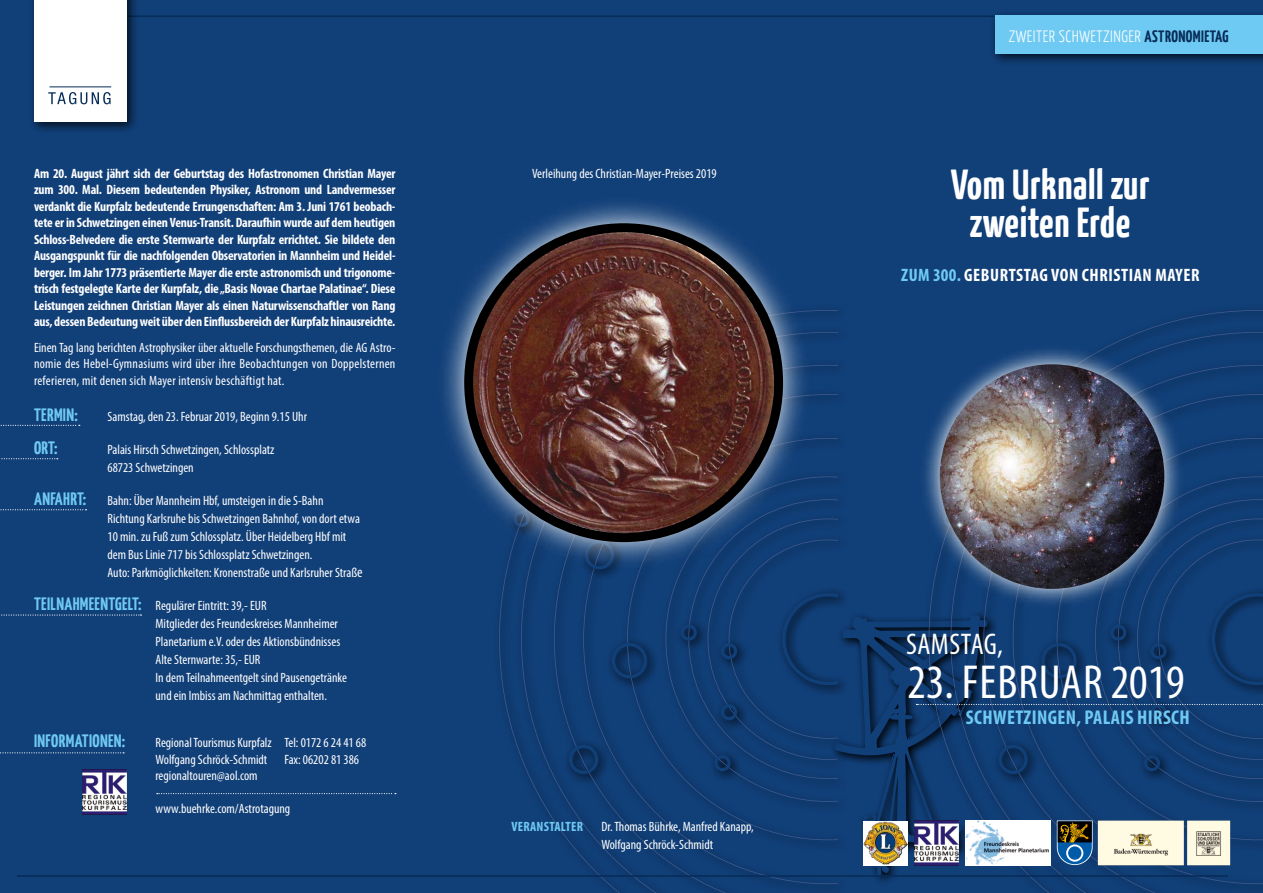
<style>
.page{position:relative;width:1263px;height:893px;background:#113f78}
.page>*{position:absolute;margin:0;border:0;box-sizing:border-box;transform-origin:0 0}
.t1{font:condensed 48px "Myriad Pro";letter-spacing:.015em;color:#fff}
.t2{font:700 42px/38.8px "BDKJ";letter-spacing:.005em;color:#fff;text-align:center}
.t3{font:condensed 30px "Myriad Pro";letter-spacing:.015em;color:#fff}
.t4{font:700 condensed 19.95px "Myriad Pro";letter-spacing:.02em;color:#6fcaf3}
.t5{font:700 condensed 18px "Myriad Pro";letter-spacing:.03em;color:#fff}
.t6{font:700 18px "BDKJ";letter-spacing:.01em;color:#6fcaf3}
.t7{font:300 16.5px "BDKJ";letter-spacing:.015em;color:#fff}
.t8{font:condensed 13.5px/18px "Myriad Pro";color:#fff}
.t9{font:700 condensed 13.5px/16.5px "Myriad Pro";letter-spacing:-.015em;color:#fff;text-align:justify}
.t10{font:700 condensed 13.5px "Myriad Pro";letter-spacing:.02em;color:#6fcaf3}
.s1{font-family:"BDKJ";font-weight:700;font-stretch:normal;font-size:18px;color:#6fcaf3}
.s2{font-size:15px}
.s3{font-weight:700;color:#062c57}
.s4{color:#6fcaf3}
</style>
<div class="page">
<svg style="left:1032px;top:310px;width:231px;height:583px"></svg>
<svg style="left:499px;top:310px;width:339px;height:583px"></svg>
<svg style="left:569px;top:745px;width:29px;height:29px"></svg>
<svg style="left:612px;top:643px;width:35px;height:35px"></svg>
<hr style="left:17px;top:875px;width:1211px;height:2px;background:#062c57">
<hr style="left:89px;top:16px;width:1055px;height:1px;background:#062c57">
<svg style="left:925px;top:345px;width:259px;height:154px"></svg>
<img style="left:940px;top:364px;width:224px;height:225px;border-radius:112px">
<svg style="left:444px;top:203px;width:367px;height:367px"></svg>
<img style="left:464px;top:223px;width:319px;height:319px;border-radius:159px">
<div style="left:464px;top:223px;width:319px;height:319px;border:9px solid #000;border-radius:50%"></div>
<div style="left:989px;top:9px;width:274px;height:57px;background:#000;opacity:.75"></div>
<div style="left:995px;top:16px;width:268px;height:38px;background:#6fcaf3"></div>
<div style="left:28px;top:0;width:111px;height:134px;background:#000;opacity:.75"></div>
<div style="left:34px;top:0;width:93px;height:122px;background:#fff"></div>
<svg style="left:48px;top:92px;width:63px;height:12px"></svg>
<hr style="left:50px;top:86px;width:61px;height:1px;background:#062c57">
<svg style="left:0;top:425px;width:80px;height:1px"></svg>
<svg style="left:0;top:458px;width:58px;height:1px"></svg>
<svg style="left:0;top:509px;width:87px;height:1px"></svg>
<svg style="left:1px;top:614px;width:140px;height:2px"></svg>
<svg style="left:0;top:752px;width:124px;height:1px"></svg>
<svg style="left:157px;top:793px;width:239px;height:1px"></svg>
<img style="left:82px;top:770px;width:45px;height:44px">
<svg style="left:681px;top:499px;width:582px;height:379px"></svg>
<p class="t9" style="left:34px;top:165px;width:363px">Am 20. August jährt sich der Geburtstag des Hofastronomen Christian Mayer zum 300. Mal. Diesem bedeutenden Physiker, Astronom und Landvermesser verdankt die Kurpfalz bedeutende Errungenschaften: Am 3. Juni 1761 beobach&shy;tete er in Schwetzingen einen Venus-Transit. Daraufhin wurde auf dem heutigen Schloss-Belvedere die erste Sternwarte der Kurpfalz errichtet. Sie bildete den Ausgangspunkt für die nachfolgenden Observatorien in Mannheim und Heidel&shy;berger. Im Jahr 1773 präsentierte Mayer die erste astronomisch und trigonome&shy;trisch festgelegte Karte der Kurpfalz, die „Basis Novae Chartae Palatinae“. Diese Leistungen zeichnen Christian Mayer als einen Naturwissenschaftler von Rang aus, dessen Bedeutung weit über den Einflussbereich der Kurpfalz hinausreichte.</p>
<p class="t8" style="left:34px;top:339px;width:363px;line-height:16.5px;text-align:justify">Einen Tag lang berichten Astrophysiker über aktuelle Forschungsthemen, die AG Astro&shy;nomie des Hebel-Gymnasiums wird über ihre Beobachtungen von Doppelsternen referieren, mit denen sich Mayer intensiv beschäftigt hat.</p>
<h3 class="t6" style="left:34px;top:403px;width:45px">TERMIN:</h3>
<p class="t8" style="left:108px;top:407px;width:201px">Samstag, den 23. Februar 2019, Beginn 9.15 Uhr</p>
<h3 class="t6" style="left:34px;top:436px;width:25px">ORT:</h3>
<p class="t8" style="left:108px;top:440px;width:168px">Palais Hirsch Schwetzingen, Schlossplatz<br>68723 Schwetzingen</p>
<p class="t8" style="left:108px;top:491px;width:257px;text-indent:-73px"><span class="s1">ANFAHRT:</span> Bahn: Über Mannheim Hbf, umsteigen in die S-Bahn Richtung Karlsruhe bis Schwetzingen Bahnhof, von dort etwa 10 min. zu Fuß zum Schlossplatz. Über Heidelberg Hbf mit dem Bus Linie 717 bis Schlossplatz Schwetzingen.<br>Auto: Parkmöglichkeiten: Kronenstraße und Karlsruher Straß<span class="s2">e</span></p>
<p class="t8" style="left:156px;top:596px;width:193px;text-indent:-121px"><span class="s1">TEILNAHMEENTGELT:</span> Regulärer Eintritt: 39,- EUR<br>Mitglieder des Freundeskreises Mannheimer Planetarium e.V. oder des Aktionsbündnisses Alte Sternwarte: 35,- EUR<br>In dem Teilnahmeentgelt sind Pausengetränke und ein Imbiss am Nachmittag enthalten.</p>
<h3 class="t6" style="left:34px;top:729px;width:93px">INFORMATIONEN:</h3>
<p class="t8" style="left:155px;top:734px;width:212px;line-height:16.5px">Regional Tourismus Kurpfalz Tel: 0172 6 24 41 68<br>Wolfgang Schröck-Schmidt</p>
<p class="t8" style="left:284px;top:750px;width:76px">Fax: 06202 81 386</p>
<p class="t8" style="left:155px;top:766px;width:104px">regionaltouren@aol.com</p>
<p class="t8" style="left:155px;top:799px;width:136px">www.buehrke.com/Astrotagung</p>
<p class="t8" style="left:532px;top:164px;width:186px">Verleihung des Christian-Mayer-Preises 2019</p>
<p class="t10" style="left:511px;top:818px;width:73px">VERANSTALTER</p>
<p class="t8" style="left:601px;top:817px;width:154px">Dr. Thomas Bührke, Manfred Kanapp,<br>Wolfgang Schröck-Schmidt</p>
<p class="t7" style="left:1009px;top:26px;width:222px">ZWEITER SCHWETZINGER <span class="s3">ASTRONOMIETAG</span></p>
<h2 class="t2" style="left:951px;top:163px;width:201px">Vom Urknall zur zweiten Erde</h2>
<h3 class="t5" style="left:901px;top:264px;width:300px"><span class="s4">ZUM 300.</span> GEBURTSTAG VON CHRISTIAN MAYER</h3>
<h3 class="t3" style="left:906px;top:626px;width:98px">SAMSTAG,</h3>
<h1 class="t1" style="left:908px;top:653px;width:278px">23. FEBRUAR 2019</h1>
<h3 class="t4" style="left:966px;top:704px;width:226px">SCHWETZINGEN, PALAIS HIRSCH</h3>
</div>
